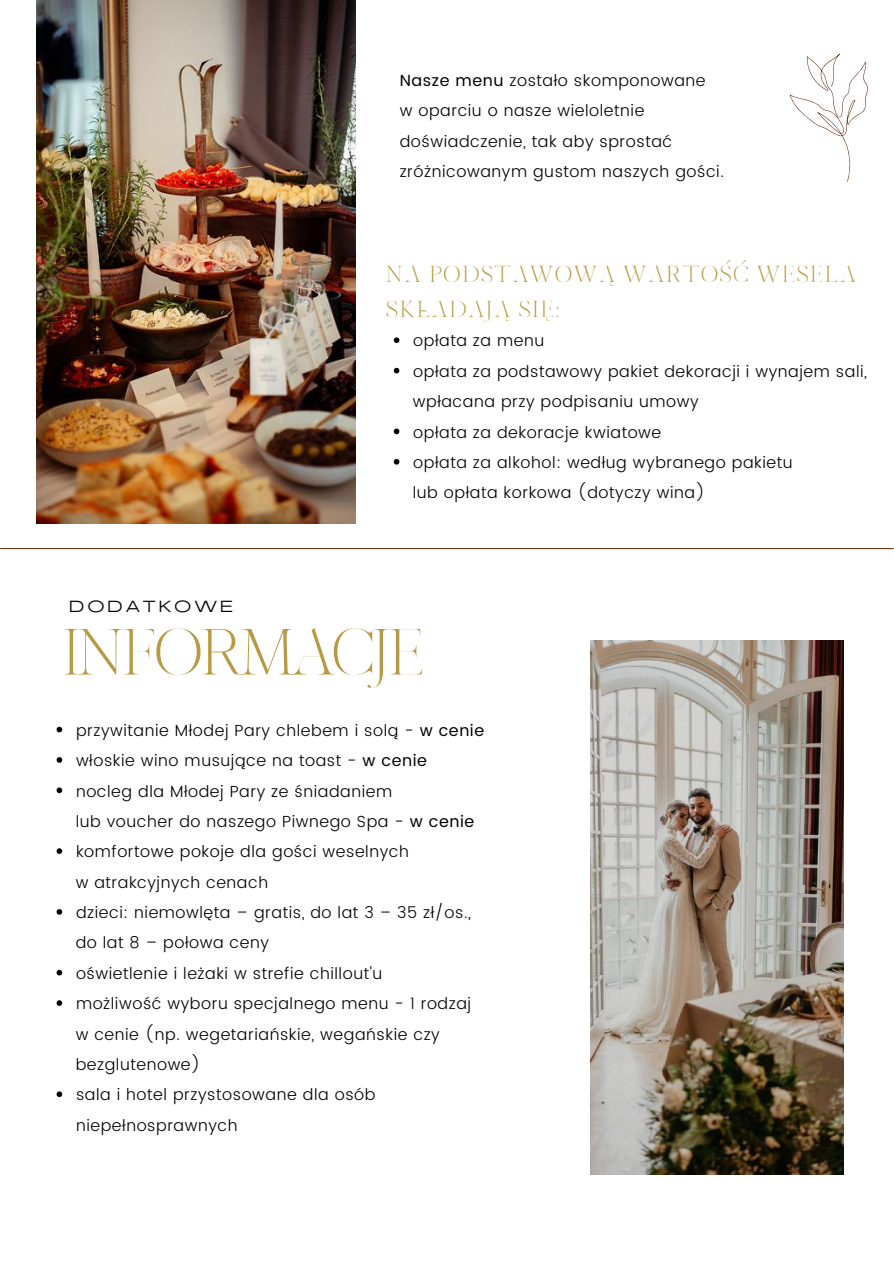
<style>
.page{position:relative;width:894px;height:1264px;background:#fff}
.page>*{position:absolute;margin:0;border:0;box-sizing:border-box;transform-origin:0 0}
.t1{font:300 62.1px "Sharis";letter-spacing:-.085em;color:#b99a44}
.t2{font:300 22.05px/34.8px "Sharis";letter-spacing:.035em;color:#b99a44}
.t3{font:300 16.05px/30.5px "Poppins";letter-spacing:.035em;color:#000}
.t4{font:15.9px "Agrandir Grand";letter-spacing:.225em;color:#000}
.s1{font-weight:400}
</style>
<div class="page">
<hr style="left:1px;top:548px;width:891px;height:1px;background:#6e3818">
<img style="left:36px;top:0;width:319px;height:523px">
<img style="left:590px;top:641px;width:253px;height:533px">
<svg style="left:790px;top:53px;width:77px;height:129px"></svg>
<svg style="left:393px;top:337px;width:6px;height:6px"></svg>
<svg style="left:393px;top:368px;width:6px;height:5px"></svg>
<svg style="left:393px;top:428px;width:6px;height:6px"></svg>
<svg style="left:393px;top:459px;width:6px;height:5px"></svg>
<svg style="left:57px;top:726px;width:5px;height:6px"></svg>
<svg style="left:57px;top:757px;width:5px;height:5px"></svg>
<svg style="left:57px;top:787px;width:5px;height:6px"></svg>
<svg style="left:57px;top:848px;width:5px;height:6px"></svg>
<svg style="left:57px;top:909px;width:5px;height:5px"></svg>
<svg style="left:57px;top:969px;width:5px;height:6px"></svg>
<svg style="left:57px;top:1000px;width:5px;height:5px"></svg>
<svg style="left:57px;top:1091px;width:5px;height:6px"></svg>
<p class="t3" style="left:399px;top:65px;width:325px"><span class="s1">Nasze menu</span> zostało skomponowane<br>w oparciu o nasze wieloletnie doświadczenie, tak aby sprostać zróżnicowanym gustom naszych gości.</p>
<p class="t4" style="left:69px;top:599px;width:164px">DODATKOWE</p>
<h2 class="t2" style="left:386px;top:257px;width:471px">NA PODSTAWOWĄ WARTOŚĆ WESELA<br>SKŁADAJĄ SIĘ:</h2>
<p class="t3" style="left:413px;top:326px;width:455px">opłata za menu<br>opłata za podstawowy pakiet dekoracji i wynajem sali, wpłacana przy podpisaniu umowy<br>opłata za dekoracje kwiatowe<br>opłata za alkohol: według wybranego pakietu<br>lub opłata korkowa (dotyczy wina)</p>
<h1 class="t1" style="left:60px;top:615px;width:367px">INFORMACJE</h1>
<p class="t3" style="left:76px;top:715px;width:410px">przywitanie Młodej Pary chlebem i solą - <span class="s1">w cenie </span>włoskie wino musujące na toast - <span class="s1">w cenie </span>nocleg dla Młodej Pary ze śniadaniem<br>lub voucher do naszego Piwnego Spa - <span class="s1">w cenie </span>komfortowe pokoje dla gości weselnych<br>w atrakcyjnych cenach<br>dzieci: niemowlęta – gratis, do lat 3 – 35 zł/os., do lat 8 – połowa ceny<br>oświetlenie i leżaki w strefie chillout'u<br>możliwość wyboru specjalnego menu - 1 rodzaj w cenie (np. wegetariańskie, wegańskie czy bezglutenowe)<br>sala i hotel przystosowane dla osób niepełnosprawnych</p>
</div>
